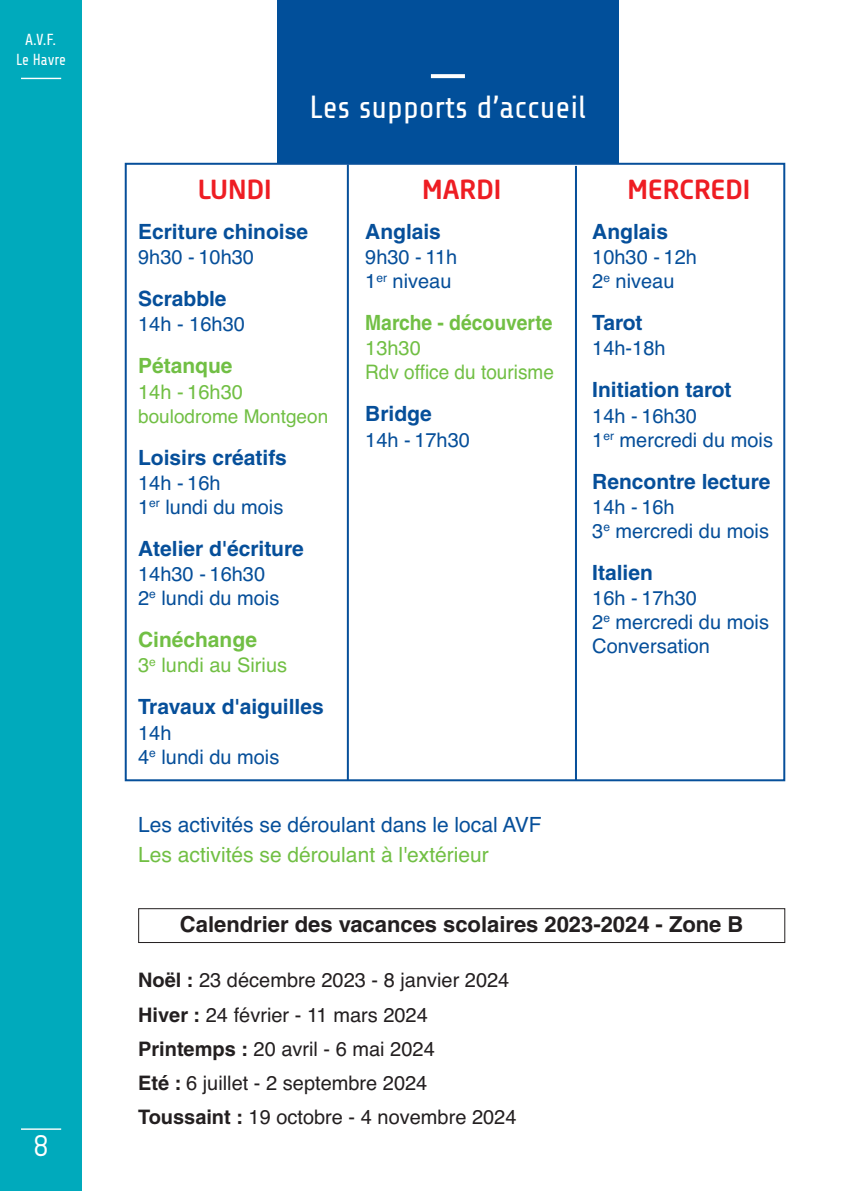
<style>
.page{position:relative;width:842px;height:1191px;background:#fff}
.page>*{position:absolute;margin:0;border:0;box-sizing:border-box;transform-origin:0 0}
.t1{font:32px "Share Tech";color:#fff}
.t2{font:28px "Neo Sans Pro";color:#fff;scale:.85 1}
.t3{font:500 26px "Neo Sans Pro";color:#ee1d23}
.t4{font:700 22px "Helvetica";color:#231f20}
.t5{font:700 21px "Helvetica";color:#064f9a}
.t6{font:21px "Helvetica";color:#064f9a}
.t7{font:21px "Helvetica";color:#71bf44}
.t8{font:700 21px "Helvetica";color:#71bf44}
.t9{font:700 21px "Helvetica";color:#71bf44;scale:.92 1}
.t10{font:20px/24px "Helvetica";color:#064f9a}
.t11{font:20px/34px "Helvetica";color:#231f20}
.t12{font:20px/24px "Helvetica";color:#71bf44}
.t13{font:19px "Helvetica";color:#71bf44}
.t14{font:16px/20px "Share Tech";color:#fff;text-align:center}
.s1{font-weight:700}
</style>
<div class="page">
<div style="left:277px;top:0;width:341px;height:163px;background:#014f9a"></div>
<svg style="left:431px;top:74px;width:34px;height:4px"></svg>
<div style="left:0;top:0;width:82px;height:1191px;background:#00aabc"></div>
<hr style="left:21px;top:78px;width:40px;height:1px;background:#fff">
<hr style="left:21px;top:1128px;width:40px;height:1px;background:#fff">
<div style="left:138px;top:908px;width:647px;height:35px;border:1px solid #231f20"></div>
<hr style="left:347px;top:164px;width:2px;height:616px;background:#064f9a">
<hr style="left:575px;top:166px;width:2px;height:614px;background:#064f9a">
<p class="t14" style="left:16px;top:30px;width:52px">A.V.F.<br>Le Havre</p>
<p class="t14" style="left:21px;top:52px;width:32px">A.V.F.</p>
<h2 class="t2" style="left:34px;top:1128px;width:18px">8</h2>
<h1 class="t1" style="left:310px;top:90px;width:278px">Les supports d’accueil</h1>
<h3 class="t3" style="left:198px;top:173px;width:75px">LUNDI</h3>
<h3 class="t3" style="left:422px;top:173px;width:81px">MARDI</h3>
<h3 class="t3" style="left:627px;top:173px;width:124px">MERCREDI</h3>
<p class="t5" style="left:138px;top:224px;width:171px">Ecriture chinoise</p>
<p class="t10" style="left:138px;top:245px;width:117px">9h30 - 10h30</p>
<p class="t5" style="left:138px;top:291px;width:90px">Scrabble</p>
<p class="t10" style="left:138px;top:312px;width:108px">14h - 16h30</p>
<p class="t8" style="left:138px;top:358px;width:96px">Pétanque</p>
<p class="t12" style="left:138px;top:380px;width:106px">14h - 16h30</p>
<p class="t13" style="left:138px;top:405px;width:192px">boulodrome Montgeon</p>
<p class="t5" style="left:138px;top:449px;width:150px">Loisirs créatifs</p>
<p class="t10" style="left:138px;top:471px;width:147px">14h - 16h<br>1<sup>er</sup> lundi du mois</p>
<p class="t5" style="left:138px;top:541px;width:167px">Atelier d'écriture</p>
<p class="t10" style="left:138px;top:562px;width:143px">14h30 - 16h30<br>2<sup>e</sup> lundi du mois</p>
<p class="t8" style="left:138px;top:632px;width:120px">Cinéchange</p>
<p class="t12" style="left:138px;top:653px;width:150px">3<sup>e</sup> lundi au Sirius</p>
<p class="t5" style="left:138px;top:699px;width:187px">Travaux d'aiguilles</p>
<p class="t10" style="left:138px;top:720px;width:143px">14h<br>4<sup>e</sup> lundi du mois</p>
<p class="t5" style="left:365px;top:224px;width:77px">Anglais</p>
<p class="t10" style="left:365px;top:245px;width:94px">9h30 - 11h<br>1<sup>er</sup> niveau</p>
<p class="t9" style="left:365px;top:315px;width:205px">Marche - découverte</p>
<p class="t12" style="left:365px;top:336px;width:190px">13h30<br>Rdv office du tourisme</p>
<p class="t5" style="left:365px;top:406px;width:68px">Bridge</p>
<p class="t10" style="left:365px;top:428px;width:106px">14h - 17h30</p>
<p class="t6" style="left:138px;top:812px;width:405px">Les activités se déroulant dans le local AVF</p>
<p class="t7" style="left:138px;top:842px;width:352px">Les activités se déroulant à l'extérieur</p>
<p class="t5" style="left:592px;top:224px;width:77px">Anglais</p>
<p class="t10" style="left:592px;top:245px;width:106px">10h30 - 12h<br>2<sup>e</sup> niveau</p>
<p class="t5" style="left:592px;top:315px;width:52px">Tarot</p>
<p class="t10" style="left:592px;top:336px;width:75px">14h-18h</p>
<p class="t5" style="left:592px;top:382px;width:141px">Initiation tarot</p>
<p class="t10" style="left:592px;top:404px;width:182px">14h - 16h30<br>1<sup>er</sup> mercredi du mois</p>
<p class="t5" style="left:592px;top:473px;width:180px">Rencontre lecture</p>
<p class="t10" style="left:592px;top:495px;width:178px">14h - 16h<br>3<sup>e</sup> mercredi du mois</p>
<p class="t5" style="left:592px;top:565px;width:62px">Italien</p>
<p class="t10" style="left:592px;top:586px;width:178px">16h - 17h30<br>2<sup>e</sup> mercredi du mois<br>Conversation</p>
<p class="t4" style="left:180px;top:916px;width:565px">Calendrier des vacances scolaires 2023-2024 - Zone B</p>
<p class="t11" style="left:138px;top:963px;width:380px"><span class="s1">Noël :</span> 23 décembre 2023 - 8 janvier 2024<br><span class="s1">Hiver :</span> 24 février - 11 mars 2024<br><span class="s1">Printemps :</span> 20 avril - 6 mai 2024<br><span class="s1">Eté :</span> 6 juillet - 2 septembre 2024<br><span class="s1">Toussaint :</span> 19 octobre - 4 novembre 2024</p>
</div>
